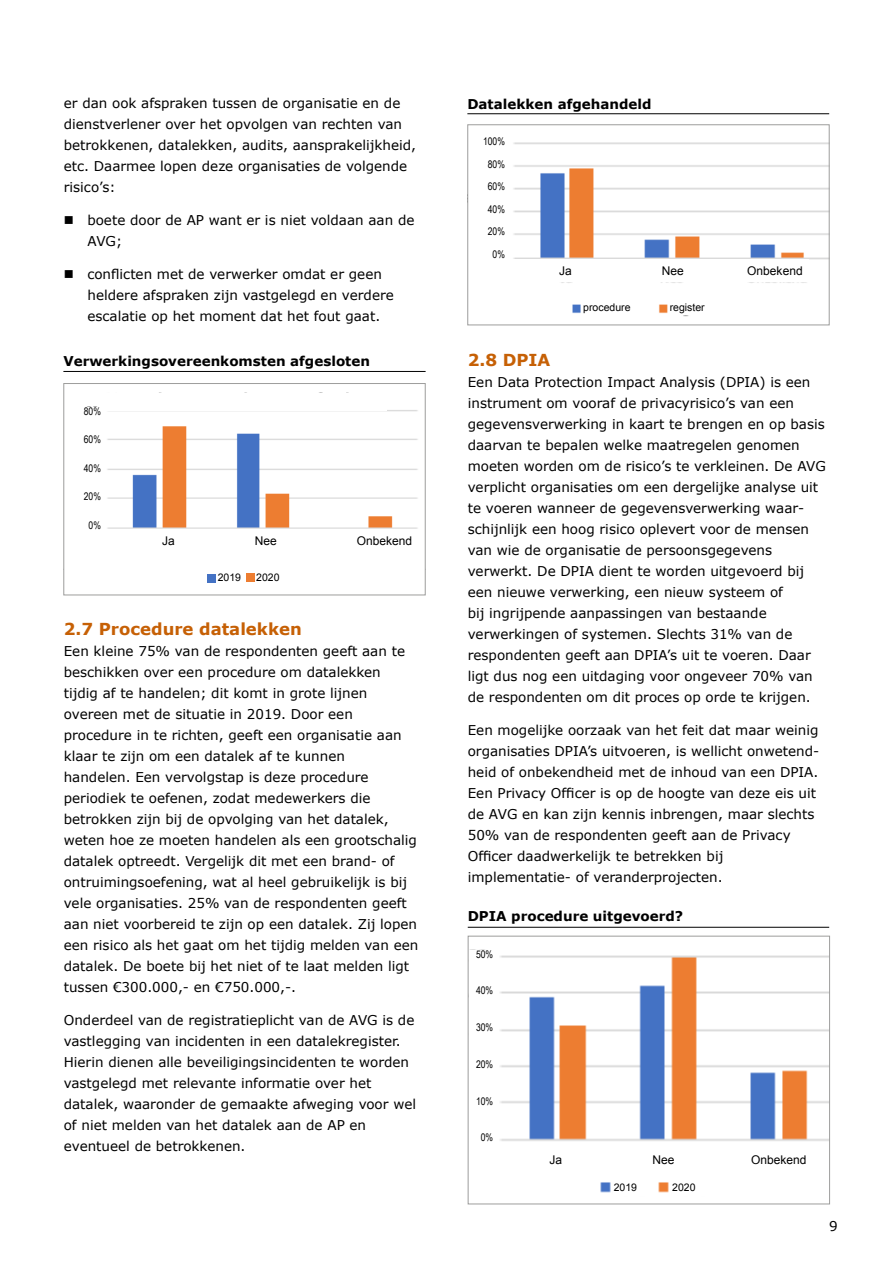
<style>
.page{position:relative;width:893px;height:1263px;background:#fff}
.page>*{position:absolute;margin:0;border:0;box-sizing:border-box;transform-origin:0 0}
.t1{font:700 16.5px "Verdana";color:#c66005}
.t2{font:13.5px/21px "Verdana";color:#000}
.t3{font:700 13.5px "Verdana";color:#000}
.t4{font:12px "Arial";color:#000}
.t5{font:10.5px/22.5px "Arial Narrow";color:#000;text-align:right}
.t6{font:10.5px "Arial";color:#000}
</style>
<div class="page">
<hr style="left:63px;top:371px;width:363px;height:1px;background:#000">
<img style="left:87px;top:392px;width:331px;height:137px">
<div style="left:66px;top:407px;width:35px;height:137px;background:#fff"></div>
<div style="left:107px;top:393px;width:280px;height:17px;background:#fff"></div>
<div style="left:207px;top:574px;width:9px;height:8px;background:#4472c4"></div>
<div style="left:246px;top:573px;width:9px;height:8px;background:#ed7d31"></div>
<hr style="left:467px;top:113px;width:362px;height:1px;background:#000">
<img style="left:513px;top:142px;width:315px;height:175px">
<div style="left:500px;top:260px;width:309px;height:22px;background:#fff"></div>
<div style="left:583px;top:299px;width:64px;height:16px;background:#fff"></div>
<div style="left:670px;top:299px;width:63px;height:16px;background:#fff"></div>
<img style="left:470px;top:949px;width:358px;height:244px">
<div style="left:468px;top:936px;width:362px;height:268px;border:1px solid #9d9d9c"></div>
<div style="left:490px;top:1147px;width:333px;height:25px;background:#fff"></div>
<div style="left:614px;top:1178px;width:38px;height:17px;background:#fff"></div>
<div style="left:469px;top:950px;width:24px;height:215px;background:#fff"></div>
<div style="left:672px;top:1178px;width:54px;height:17px;background:#fff"></div>
<hr style="left:468px;top:927px;width:361px;height:1px;background:#000">
<div style="left:467px;top:124px;width:363px;height:201px;border:1px solid #9d9d9c"></div>
<div style="left:63px;top:383px;width:363px;height:212px;border:1px solid #9d9d9c"></div>
<p class="t2" style="left:64px;top:92px;width:354px">er dan ook afspraken tussen de organisatie en de dienstverlener over het opvolgen van rechten van betrokkenen, datalekken, audits, aansprakelijkheid, etc. Daarmee lopen deze organisaties de volgende risico’s:</p>
<p class="t2" style="left:88px;top:209px;width:328px;text-indent:-24px">■ boete door de AP want er is niet voldaan aan de<br>AVG;</p>
<p class="t2" style="left:88px;top:263px;width:308px;text-indent:-24px">■ conflicten met de verwerker omdat er geen heldere afspraken zijn vastgelegd en verdere escalatie op het moment dat het fout gaat.</p>
<p class="t3" style="left:63px;top:353px;width:308px">Verwerkingsovereenkomsten afgesloten</p>
<p class="t5" style="left:84px;top:399px;width:19px">80%</p>
<p class="t5" style="left:84px;top:428px;width:19px">60%</p>
<p class="t5" style="left:84px;top:456px;width:19px">40%</p>
<p class="t5" style="left:84px;top:485px;width:19px">20%</p>
<p class="t5" style="left:89px;top:513px;width:14px">0%</p>
<p class="t4" style="left:162px;top:533px;width:14px">Ja</p>
<p class="t4" style="left:255px;top:533px;width:24px">Nee</p>
<p class="t4" style="left:357px;top:533px;width:57px">Onbekend</p>
<p class="t6" style="left:218px;top:570px;width:25px">2019</p>
<p class="t6" style="left:256px;top:570px;width:25px">2020</p>
<p class="t1" style="left:64px;top:618px;width:239px">2.7 Procedure datalekken</p>
<p class="t2" style="left:64px;top:640px;width:356px">Een kleine 75% van de respondenten geeft aan te beschikken over een procedure om datalekken<br>tijdig af te handelen; dit komt in grote lijnen overeen met de situatie in 2019. Door een procedure in te richten, geeft een organisatie aan klaar te zijn om een datalek af te kunnen<br>handelen. Een vervolgstap is deze procedure periodiek te oefenen, zodat medewerkers die betrokken zijn bij de opvolging van het datalek, weten hoe ze moeten handelen als een grootschalig datalek optreedt. Vergelijk dit met een brand- of ontruimingsoefening, wat al heel gebruikelijk is bij vele organisaties. 25% van de respondenten geeft aan niet voorbereid te zijn op een datalek. Zij lopen een risico als het gaat om het tijdig melden van een datalek. De boete bij het niet of te laat melden ligt tussen €300.000,- en €750.000,-.</p>
<p class="t2" style="left:64px;top:1009px;width:354px">Onderdeel van de registratieplicht van de AVG is de vastlegging van incidenten in een datalekregister.<br>Hierin dienen alle beveiligingsincidenten te worden vastgelegd met relevante informatie over het datalek, waaronder de gemaakte afweging voor wel of niet melden van het datalek aan de AP en eventueel de betrokkenen.</p>
<p class="t3" style="left:467px;top:95px;width:186px">Datalekken afgehandeld</p>
<p class="t5" style="left:483px;top:130px;width:24px">100%<br>80%<br>60%<br>40%<br>20%<br>0%</p>
<p class="t4" style="left:559px;top:263px;width:14px">Ja</p>
<p class="t4" style="left:662px;top:263px;width:24px">Nee</p>
<p class="t4" style="left:747px;top:263px;width:57px">Onbekend</p>
<p class="t6" style="left:583px;top:300px;width:49px">procedure</p>
<p class="t6" style="left:670px;top:300px;width:37px">register</p>
<p class="t1" style="left:468px;top:350px;width:84px">2.8 DPIA</p>
<p class="t2" style="left:468px;top:371px;width:360px">Een Data Protection Impact Analysis (DPIA) is een instrument om vooraf de privacyrisico’s van een gegevensverwerking in kaart te brengen en op basis daarvan te bepalen welke maatregelen genomen moeten worden om de risico’s te verkleinen. De AVG verplicht organisaties om een dergelijke analyse uit te voeren wanneer de gegevensverwerking waar&shy;schijnlijk een hoog risico oplevert voor de mensen van wie de organisatie de persoonsgegevens verwerkt. De DPIA dient te worden uitgevoerd bij een nieuwe verwerking, een nieuw systeem of<br>bij ingrijpende aanpassingen van bestaande verwerkingen of systemen. Slechts 31% van de respondenten geeft aan DPIA’s uit te voeren. Daar ligt dus nog een uitdaging voor ongeveer 70% van de respondenten om dit proces op orde te krijgen.</p>
<p class="t2" style="left:468px;top:719px;width:353px">Een mogelijke oorzaak van het feit dat maar weinig organisaties DPIA’s uitvoeren, is wellicht onwetend&shy;heid of onbekendheid met de inhoud van een DPIA.<br>Een Privacy Officer is op de hoogte van deze eis uit de AVG en kan zijn kennis inbrengen, maar slechts 50% van de respondenten geeft aan de Privacy Officer daadwerkelijk te betrekken bij implementatie- of veranderprojecten.</p>
<p class="t3" style="left:468px;top:908px;width:217px">DPIA procedure uitgevoerd?</p>
<p class="t5" style="left:476px;top:942px;width:19px">50%</p>
<p class="t5" style="left:476px;top:979px;width:19px">40%</p>
<p class="t5" style="left:476px;top:1016px;width:19px">30%</p>
<p class="t5" style="left:476px;top:1052px;width:19px">20%</p>
<p class="t5" style="left:476px;top:1089px;width:19px">10%</p>
<p class="t5" style="left:481px;top:1126px;width:14px">0%</p>
<p class="t4" style="left:550px;top:1152px;width:14px">Ja</p>
<p class="t4" style="left:652px;top:1152px;width:24px">Nee</p>
<p class="t4" style="left:751px;top:1152px;width:57px">Onbekend</p>
<p class="t6" style="left:614px;top:1180px;width:25px">2019</p>
<p class="t6" style="left:672px;top:1180px;width:25px">2020</p>
<p class="t2" style="left:829px;top:1215px;width:10px">9</p>
</div>
